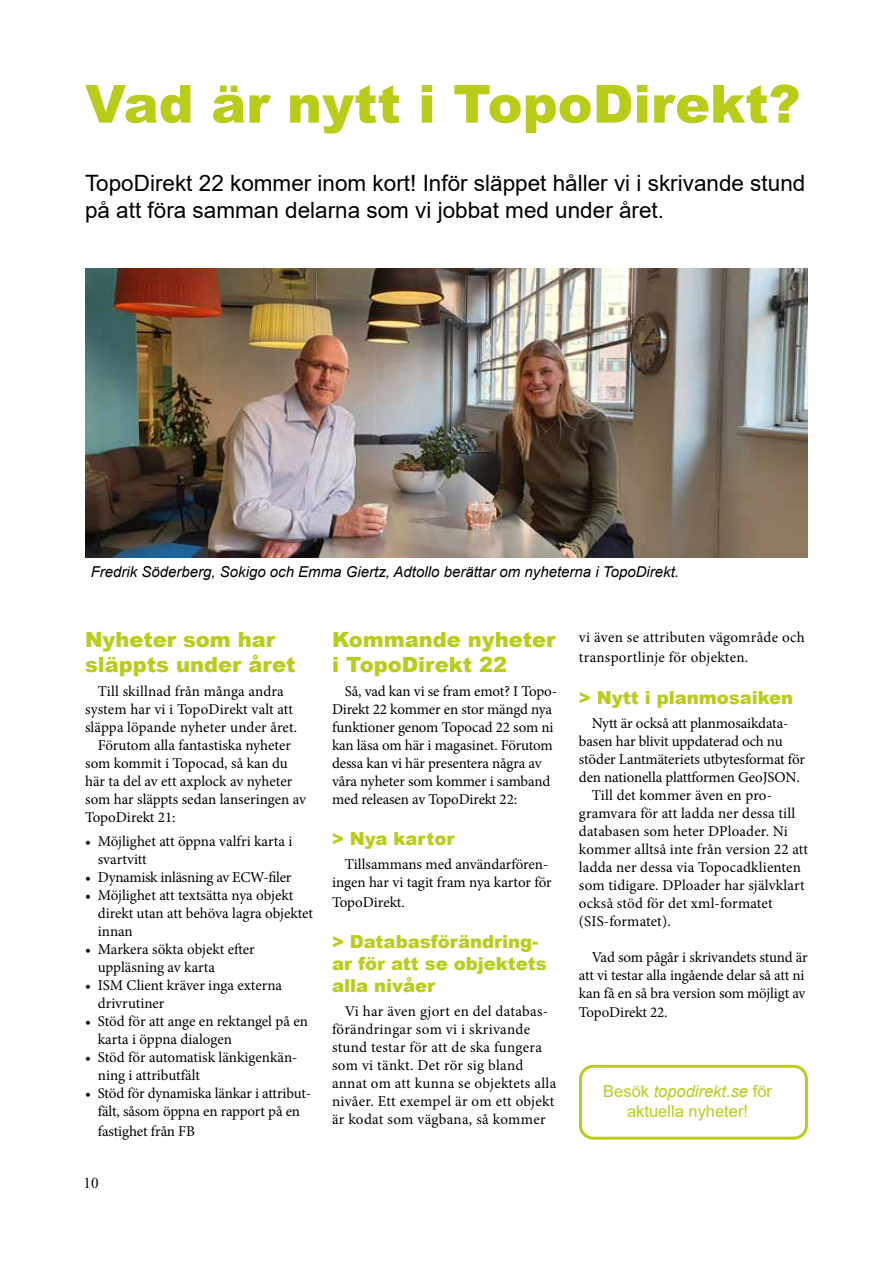
<style>
.page{position:relative;width:893px;height:1263px;background:#fff}
.page>*{position:absolute;margin:0;border:0;box-sizing:border-box;transform-origin:0 0}
.t1{font:900 52.5px "Arial";color:#b9cc1a}
.t2{font:22.5px/27px "Arial";color:#000}
.t3{font:900 21px/25.2px "Arial";color:#b9cc1a}
.t4{font:900 18px/21.6px "Arial";color:#b9cc1a}
.t5{font:16.5px/19.8px "Arial";color:#b9cc1a;text-align:center}
.t6{font:15px/18px "Minion Pro";color:#000}
.t7{font:italic 15px "Arial";color:#000}
.t8{font:15px "Minion Pro";letter-spacing:-.02em;color:#000}
.t9{font:15px "Times New Roman";color:#000}
.s1{font-style:italic}
</style>
<div class="page">
<img style="left:85px;top:269px;width:723px;height:288px">
<div style="left:579px;top:1065px;width:229px;height:75px;border:3px solid #b9cc1a;border-radius:13px"></div>
<h1 class="t1" style="left:85px;top:66px;width:717px">Vad är nytt i TopoDirekt?</h1>
<h2 class="t2" style="left:85px;top:169px;width:722px">TopoDirekt 22 kommer inom kort! Inför släppet håller vi i skrivande stund på att föra samman delarna som vi jobbat med under året.</h2>
<p class="t7" style="left:91px;top:561px;width:590px">Fredrik Söderberg, Sokigo och Emma Giertz, Adtollo berättar om nyheterna i TopoDirekt.</p>
<h3 class="t3" style="left:85px;top:626px;width:212px">Nyheter som har släppts under året</h3>
<p class="t6" style="left:98px;top:682px;width:187px">Till skillnad från många andra</p>
<p class="t6" style="left:85px;top:700px;width:210px">system har vi i TopoDirekt valt att</p>
<p class="t6" style="left:85px;top:718px;width:214px">släppa löpande nyheter under året.</p>
<p class="t6" style="left:98px;top:736px;width:195px">Förutom alla fantastiska nyheter</p>
<p class="t6" style="left:85px;top:754px;width:204px">som kommit i Topocad, så kan du</p>
<p class="t6" style="left:85px;top:772px;width:209px">här ta del av ett axplock av nyheter</p>
<p class="t6" style="left:85px;top:790px;width:223px">som har släppts sedan lanseringen av</p>
<p class="t6" style="left:85px;top:808px;width:92px">TopoDirekt 21:</p>
<p class="t6" style="left:98px;top:832px;width:196px;text-indent:-13px">• Möjlighet att öppna valfri karta i svartvitt</p>
<p class="t8" style="left:85px;top:867px;width:208px">• Dynamisk inläsning av ECW-filer</p>
<p class="t6" style="left:98px;top:886px;width:217px;text-indent:-13px">• Möjlighet att textsätta nya objekt direkt utan att behöva lagra objektet innan</p>
<p class="t6" style="left:98px;top:940px;width:158px;text-indent:-13px">• Markera sökta objekt efter uppläsning av karta</p>
<p class="t6" style="left:98px;top:976px;width:186px;text-indent:-13px">• ISM Client kräver inga externa drivrutiner</p>
<p class="t6" style="left:98px;top:1012px;width:212px;text-indent:-13px">• Stöd för att ange en rektangel på en karta i öppna dialogen</p>
<p class="t6" style="left:98px;top:1048px;width:201px;text-indent:-13px">• Stöd för automatisk länkigenkän&shy;ning i attributfält</p>
<p class="t6" style="left:85px;top:1084px;width:228px;text-align:center">• Stöd för dynamiska länkar i attribut&shy;fält, såsom öppna en rapport på en</p>
<p class="t6" style="left:98px;top:1122px;width:99px">fastighet från FB</p>
<p class="t9" style="left:84px;top:1173px;width:16px">10</p>
<h3 class="t3" style="left:332px;top:626px;width:225px">Kommande nyheter i TopoDirekt 22</h3>
<p class="t6" style="left:332px;top:682px;width:227px;text-indent:13px">Så, vad kan vi se fram emot? I Topo-Direkt 22 kommer en stor mängd nya funktioner genom Topocad 22 som ni kan läsa om här i magasinet. Förutom dessa kan vi här presentera några av våra nyheter som kommer i samband med releasen av TopoDirekt 22:</p>
<p class="t4" style="left:332px;top:827px;width:124px">&gt; Nya kartor</p>
<p class="t6" style="left:332px;top:855px;width:221px;text-align:right">Tillsammans med användarfören&shy;ingen har vi tagit fram nya kartor för</p>
<p class="t6" style="left:332px;top:893px;width:74px">TopoDirekt.</p>
<p class="t4" style="left:332px;top:930px;width:216px">&gt; Databasförändring&shy;ar för att se objektets alla nivåer</p>
<p class="t6" style="left:332px;top:1002px;width:226px;text-indent:13px">Vi har även gjort en del databas&shy;förändringar som vi i skrivande stund testar för att de ska fungera som vi tänkt. Det rör sig bland annat om att kunna se objektets alla nivåer. Ett exempel är om ett objekt är kodat som vägbana, så kommer</p>
<p class="t6" style="left:579px;top:628px;width:227px;line-height:19.8px">vi även se attributen vägområde och transportlinje för objekten.</p>
<p class="t4" style="left:579px;top:686px;width:216px">&gt; Nytt i planmosaiken</p>
<p class="t6" style="left:592px;top:714px;width:198px">Nytt är också att planmosaikdata-</p>
<p class="t6" style="left:579px;top:732px;width:205px">basen har blivit uppdaterad och nu</p>
<p class="t6" style="left:579px;top:750px;width:227px">stöder Lantmäteriets utbytesformat för</p>
<p class="t6" style="left:579px;top:768px;width:222px">den nationella plattformen GeoJSON.</p>
<p class="t6" style="left:592px;top:786px;width:182px">Till det kommer även en pro-</p>
<p class="t6" style="left:579px;top:804px;width:218px">gramvara för att ladda ner dessa till</p>
<p class="t6" style="left:579px;top:822px;width:210px">databasen som heter DPloader. Ni</p>
<p class="t6" style="left:579px;top:840px;width:230px">kommer alltså inte från version 22 att</p>
<p class="t6" style="left:579px;top:858px;width:224px">ladda ner dessa via Topocadklienten</p>
<p class="t6" style="left:579px;top:876px;width:227px">som tidigare. DPloader har självklart</p>
<p class="t6" style="left:579px;top:894px;width:195px">också stöd för det xml-formatet</p>
<p class="t6" style="left:579px;top:912px;width:93px">(SIS-formatet).</p>
<p class="t6" style="left:579px;top:948px;width:230px;text-indent:13px">Vad som pågår i skrivandets stund är att vi testar alla ingående delar så att ni kan få en så bra version som möjligt av</p>
<p class="t6" style="left:579px;top:1004px;width:90px">TopoDirekt 22.</p>
<p class="t5" style="left:603px;top:1082px;width:170px">Besök <span class="s1">topodirekt.se</span> för aktuella nyheter!</p>
</div>
